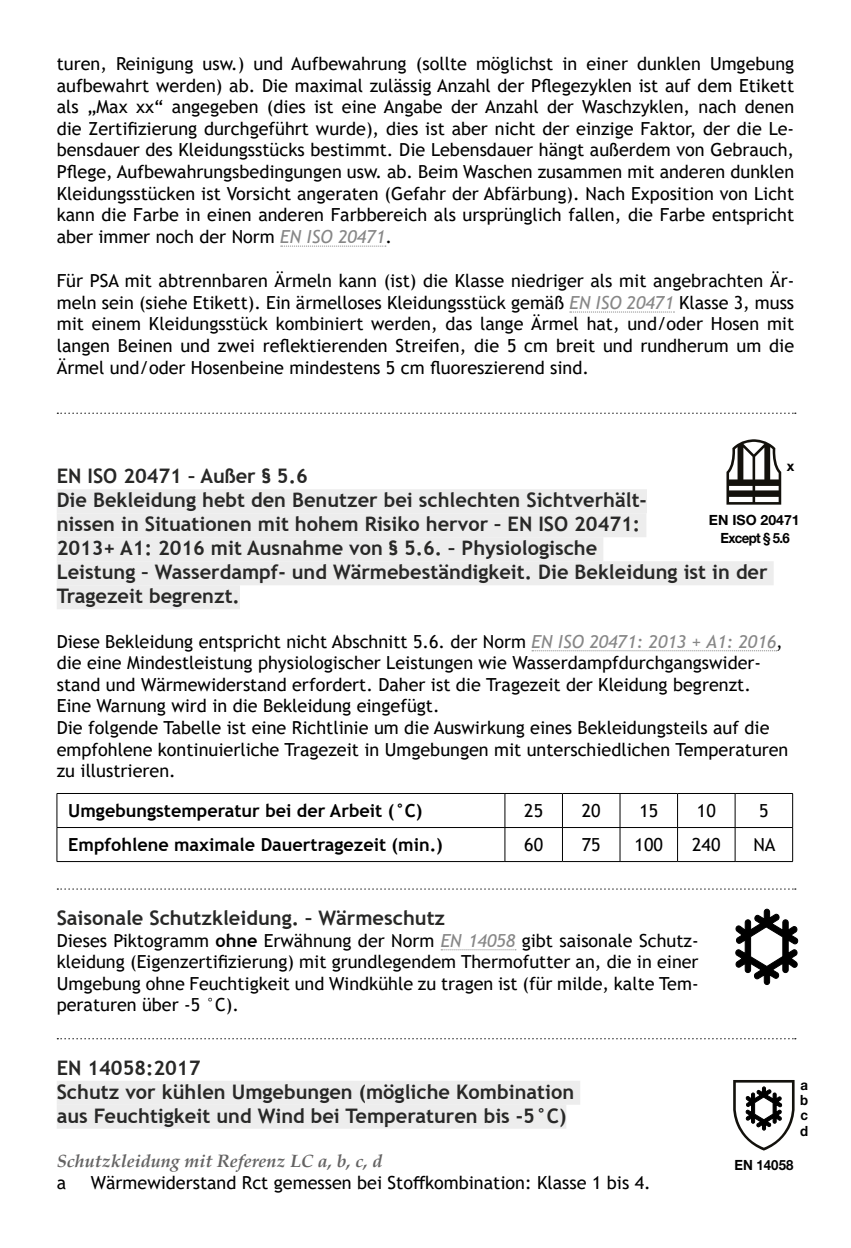
<style>
.page{position:relative;width:851px;height:1248px;background:#fff}
.page>*{position:absolute;margin:0;border:0;box-sizing:border-box;transform-origin:0 0}
.t1{font:700 20px/24px "Trebuchet MS";color:#282827}
.t2{font:18px/21.6px "Trebuchet MS";color:#000;text-align:justify}
.t3{font:700 18px "Trebuchet MS";color:#000}
.t4{font:italic 700 18px "Palatino";color:#646363}
.t5{font:700 14px/18px "Helvetica Neue LT Std";color:#000;text-align:center}
.t6{font:700 14px/15.6px "Helvetica Neue LT Std";color:#000;text-align:justify;scale:.94 1}
.s1{font-style:italic;color:#878787}
.s2{font-weight:700}
</style>
<div class="page">
<svg style="left:281px;top:245px;width:105px;height:2px"></svg>
<svg style="left:569px;top:311px;width:105px;height:2px"></svg>
<div style="left:57px;top:489px;width:590px;height:24px;background:#ededed"></div>
<div style="left:57px;top:513px;width:589px;height:24px;background:#ededed"></div>
<div style="left:57px;top:537px;width:546px;height:24px;background:#ededed"></div>
<div style="left:57px;top:561px;width:716px;height:24px;background:#ededed"></div>
<div style="left:57px;top:585px;width:183px;height:24px;background:#ededed"></div>
<svg style="left:532px;top:650px;width:244px;height:1px"></svg>
<svg style="left:441px;top:949px;width:75px;height:1px"></svg>
<div style="left:57px;top:1080px;width:523px;height:24px;background:#ededed"></div>
<div style="left:57px;top:1104px;width:509px;height:24px;background:#ededed"></div>
<svg style="left:57px;top:412px;width:738px;height:2px"></svg>
<hr style="left:57px;top:792px;width:448px;height:2px;background:#000">
<hr style="left:56px;top:793px;width:2px;height:34px;background:#000">
<hr style="left:505px;top:792px;width:57px;height:2px;background:#000">
<hr style="left:504px;top:793px;width:1px;height:34px;background:#000">
<hr style="left:562px;top:792px;width:58px;height:2px;background:#000">
<hr style="left:561px;top:793px;width:2px;height:34px;background:#000">
<hr style="left:620px;top:792px;width:57px;height:2px;background:#000">
<hr style="left:619px;top:793px;width:1px;height:34px;background:#000">
<hr style="left:677px;top:792px;width:58px;height:2px;background:#000">
<hr style="left:676px;top:793px;width:2px;height:34px;background:#000">
<hr style="left:735px;top:792px;width:57px;height:2px;background:#000">
<hr style="left:734px;top:793px;width:1px;height:34px;background:#000">
<hr style="left:791px;top:793px;width:2px;height:34px;background:#000">
<hr style="left:57px;top:826px;width:448px;height:2px;background:#000">
<hr style="left:56px;top:827px;width:2px;height:34px;background:#000">
<hr style="left:505px;top:826px;width:57px;height:2px;background:#000">
<hr style="left:504px;top:827px;width:1px;height:34px;background:#000">
<hr style="left:562px;top:826px;width:58px;height:2px;background:#000">
<hr style="left:561px;top:827px;width:2px;height:34px;background:#000">
<hr style="left:620px;top:826px;width:57px;height:2px;background:#000">
<hr style="left:619px;top:827px;width:1px;height:34px;background:#000">
<hr style="left:677px;top:826px;width:58px;height:2px;background:#000">
<hr style="left:676px;top:827px;width:2px;height:34px;background:#000">
<hr style="left:735px;top:826px;width:57px;height:2px;background:#000">
<hr style="left:734px;top:827px;width:1px;height:34px;background:#000">
<hr style="left:791px;top:827px;width:2px;height:34px;background:#000">
<hr style="left:57px;top:860px;width:448px;height:2px;background:#000">
<hr style="left:505px;top:860px;width:57px;height:2px;background:#000">
<hr style="left:562px;top:860px;width:58px;height:2px;background:#000">
<hr style="left:620px;top:860px;width:57px;height:2px;background:#000">
<hr style="left:677px;top:860px;width:58px;height:2px;background:#000">
<hr style="left:735px;top:860px;width:57px;height:2px;background:#000">
<svg style="left:57px;top:888px;width:738px;height:1px"></svg>
<svg style="left:57px;top:1038px;width:738px;height:1px"></svg>
<svg style="left:726px;top:439px;width:55px;height:65px"></svg>
<svg style="left:735px;top:908px;width:63px;height:76px"></svg>
<svg style="left:733px;top:1080px;width:61px;height:70px"></svg>
<p class="t2" style="left:57px;top:53px;width:739px">turen, Reinigung usw.) und Aufbewahrung (sollte möglichst in einer dunklen Umgebung aufbewahrt werden) ab. Die maximal zulässig Anzahl der Pflegezyklen ist auf dem Etikett als „Max xx“ angegeben (dies ist eine Angabe der Anzahl der Waschzyklen, nach denen die Zertifizierung durchgeführt wurde), dies ist aber nicht der einzige Faktor, der die Le&shy;bensdauer des Kleidungsstücks bestimmt. Die Lebensdauer hängt außerdem von Gebrauch, Pflege, Aufbewahrungsbedingungen usw. ab. Beim Waschen zusammen mit anderen dunklen Kleidungsstücken ist Vorsicht angeraten (Gefahr der Abfärbung). Nach Exposition von Licht kann die Farbe in einen anderen Farbbereich als ursprünglich fallen, die Farbe entspricht aber immer noch der Norm <span class="s1">EN ISO 20471</span>.</p>
<p class="t2" style="left:57px;top:270px;width:739px">Für PSA mit abtrennbaren Ärmeln kann (ist) die Klasse niedriger als mit angebrachten Är&shy;meln sein (siehe Etikett). Ein ärmelloses Kleidungsstück gemäß <span class="s1">EN ISO 20471</span> Klasse 3, muss mit einem Kleidungsstück kombiniert werden, das lange Ärmel hat, und/oder Hosen mit langen Beinen und zwei reflektierenden Streifen, die 5 cm breit und rundherum um die Ärmel und/oder Hosenbeine mindestens 5 cm fluoreszierend sind.</p>
<p class="t5" style="left:786px;top:456px;width:9px">x</p>
<p class="t1" style="left:57px;top:464px;width:712px">EN ISO 20471 – Außer § 5.6<br>Die Bekleidung hebt den Benutzer bei schlechten Sichtverhält-<br>nissen in Situationen mit hohem Risiko hervor – EN ISO 20471:<br>2013+ A1: 2016 mit Ausnahme von § 5.6. – Physiologische<br>Leistung – Wasserdampf- und Wärmebeständigkeit. Die Bekleidung ist in der Tragezeit begrenzt.</p>
<p class="t2" style="left:57px;top:630px;width:733px;text-align:left">Diese Bekleidung entspricht nicht Abschnitt 5.6. der Norm <span class="s1">EN ISO 20471: 2013 + A1: 2016</span>, die eine Mindestleistung physiologischer Leistungen wie Wasserdampfdurchgangswider&shy;stand und Wärmewiderstand erfordert. Daher ist die Tragezeit der Kleidung begrenzt.<br>Eine Warnung wird in die Bekleidung eingefügt.<br>Die folgende Tabelle ist eine Richtlinie um die Auswirkung eines Bekleidungsteils auf die empfohlene kontinuierliche Tragezeit in Umgebungen mit unterschiedlichen Temperaturen zu illustrieren.</p>
<p class="t3" style="left:68px;top:799px;width:356px">Umgebungstemperatur bei der Arbeit (°C)</p>
<p class="t2" style="left:524px;top:799px;width:20px">25</p>
<p class="t2" style="left:581px;top:799px;width:20px">20</p>
<p class="t2" style="left:639px;top:799px;width:20px">15</p>
<p class="t2" style="left:696px;top:799px;width:20px">10</p>
<p class="t2" style="left:759px;top:799px;width:11px">5</p>
<p class="t3" style="left:68px;top:833px;width:376px">Empfohlene maximale Dauertragezeit (min.)</p>
<p class="t2" style="left:524px;top:833px;width:20px">60</p>
<p class="t2" style="left:581px;top:833px;width:20px">75</p>
<p class="t2" style="left:634px;top:833px;width:30px">100</p>
<p class="t2" style="left:692px;top:833px;width:30px">240</p>
<p class="t2" style="left:753px;top:833px;width:24px">NA</p>
<p class="t5" style="left:708px;top:510px;width:92px">EN ISO 20471<br>Except § 5.6</p>
<p class="t1" style="left:57px;top:905px;width:390px">Saisonale Schutzkleidung. – Wärmeschutz</p>
<p class="t2" style="left:57px;top:929px;width:643px">Dieses Piktogramm <span class="s2">ohne</span> Erwähnung der Norm <span class="s1">EN 14058</span> gibt saisonale Schutz&shy;kleidung (Eigenzertifizierung) mit grundlegendem Thermofutter an, die in einer Umgebung ohne Feuchtigkeit und Windkühle zu tragen ist (für milde, kalte Tem&shy;peraturen über -5 °C).</p>
<p class="t1" style="left:57px;top:1055px;width:519px">EN 14058:2017<br>Schutz vor kühlen Umgebungen (mögliche Kombination aus Feuchtigkeit und Wind bei Temperaturen bis -5°C)</p>
<p class="t4" style="left:57px;top:1145px;width:327px">Schutzkleidung mit Referenz LC a, b, c, d</p>
<p class="t2" style="left:57px;top:1171px;width:11px">a</p>
<p class="t2" style="left:91px;top:1171px;width:561px">Wärmewiderstand Rct gemessen bei Stoffkombination: Klasse 1 bis 4.</p>
<p class="t6" style="left:800px;top:1076px;width:10px">a b c d</p>
<p class="t6" style="left:734px;top:1157px;width:64px">EN 14058</p>
</div>
